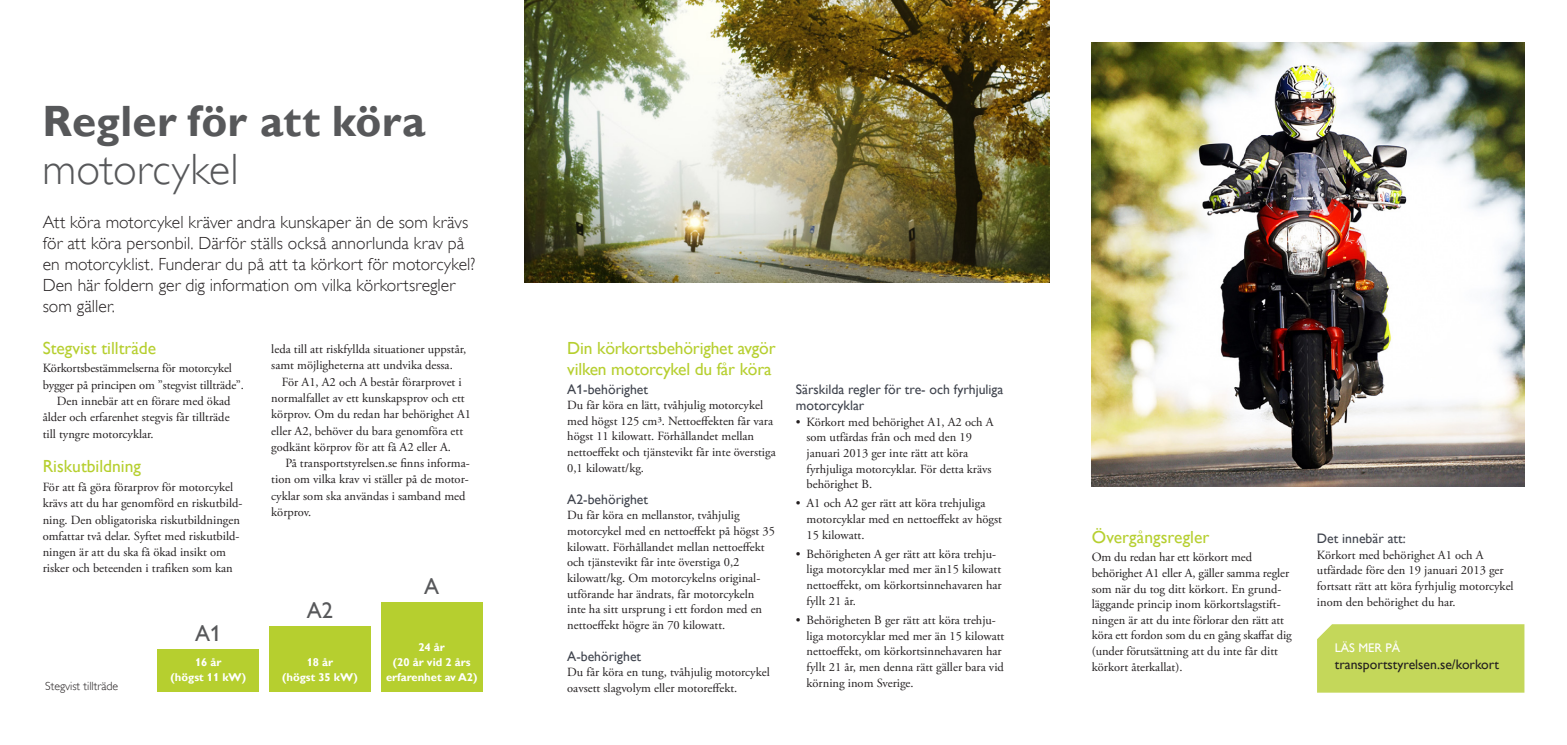
<style>
.page{position:relative;width:1567px;height:745px;background:#fff}
.page>*{position:absolute;margin:0;border:0;box-sizing:border-box;transform-origin:0 0}
.t1{font:700 43.75px "Gill Alt One";letter-spacing:.005em;color:#57585a}
.t2{font:300 43.75px "Gill Alt One";letter-spacing:.005em;color:#57585a}
.t3{font:22.5px "Gill Alt One";color:#57585a}
.t4{font:300 17.5px/21px "Gill Alt One";letter-spacing:.005em;color:#231f20}
.t5{font:17.5px/21px "Gill Alt One";letter-spacing:-.01em;color:#b6cf2f}
.t6{font:13.75px/16.2px "Gill Alt One";color:#40444e}
.t7{font:13.75px "Gill Alt One";color:#231f20}
.t8{font:12.5px/15.6px "Adobe Garamond Pro";color:#231f20}
.t9{font:12.5px "Gill Alt One";color:#fff}
.t10{font:300 11.88px "Gill Alt One";color:#231f20}
.t11{font:700 11.25px/15px "Gill Alt One";color:#fff;text-align:center}
</style>
<div class="page">
<img style="left:524px;top:0;width:525px;height:282px">
<div style="left:158px;top:648px;width:101px;height:43px;background:#b6cf2f"></div>
<div style="left:269px;top:625px;width:101px;height:66px;background:#b6cf2f"></div>
<div style="left:381px;top:601px;width:101px;height:90px;background:#b6cf2f"></div>
<img style="left:1091px;top:43px;width:433px;height:442px">
<div style="left:1317px;top:624px;width:207px;height:68px;background:#c4d75a"></div>
<h1 class="t1" style="left:43px;top:96px;width:384px">Regler för att köra</h1>
<h1 class="t2" style="left:43px;top:143px;width:198px">motorcykel</h1>
<p class="t4" style="left:43px;top:211px;width:434px">Att köra motorcykel kräver andra kunskaper än de som krävs för att köra personbil. Därför ställs också annorlunda krav på en motorcyklist. Funderar du på att ta körkort för motorcykel?<br>Den här foldern ger dig information om vilka körkortsregler som gäller.</p>
<h3 class="t5" style="left:43px;top:337px;width:115px">Stegvist tillträde</h3>
<p class="t8" style="left:43px;top:361px;width:191px">Körkortsbestämmelserna för motorcykel</p>
<p class="t8" style="left:43px;top:377px;width:203px">bygger på principen om ”stegvist tillträde”.</p>
<p class="t8" style="left:57px;top:393px;width:175px">Den innebär att en förare med ökad</p>
<p class="t8" style="left:43px;top:409px;width:188px">ålder och erfarenhet stegvis får tillträde</p>
<p class="t8" style="left:43px;top:426px;width:112px">till tyngre motorcyklar.</p>
<h3 class="t5" style="left:43px;top:455px;width:100px">Riskutbildning</h3>
<p class="t8" style="left:43px;top:479px;width:201px;line-height:16.2px">För att få göra förarprov för motorcykel krävs att du har genomförd en riskutbild&shy;ning. Den obligatoriska riskutbildningen omfattar två delar. Syftet med riskutbild&shy;ningen är att du ska få ökad insikt om risker och beteenden i trafiken som kan</p>
<p class="t10" style="left:45px;top:679px;width:74px">Stegvist tillträde</p>
<h2 class="t3" style="left:195px;top:620px;width:28px">A1</h2>
<p class="t11" style="left:171px;top:654px;width:77px">16 år<br>(högst 11 kW)</p>
<p class="t8" style="left:271px;top:341px;width:196px;line-height:16.2px">leda till att riskfyllda situationer uppstår, samt möjligheterna att undvika dessa.</p>
<p class="t8" style="left:271px;top:374px;width:201px;line-height:16.2px;text-indent:11px">För A1, A2 och A består förarprovet i normalfallet av ett kunskapsprov och ett körprov. Om du redan har behörighet A1 eller A2, behöver du bara genomföra ett godkänt körprov för att få A2 eller A.</p>
<p class="t8" style="left:271px;top:455px;width:200px;line-height:16.2px;text-indent:14px">På transportstyrelsen.se finns informa&shy;tion om vilka krav vi ställer på de motor&shy;cyklar som ska användas i samband med körprov.</p>
<h2 class="t3" style="left:307px;top:597px;width:28px">A2</h2>
<p class="t11" style="left:282px;top:654px;width:77px">18 år<br>(högst 35 kW)</p>
<h2 class="t3" style="left:424px;top:573px;width:17px">A</h2>
<p class="t11" style="left:386px;top:639px;width:93px">24 år<br>(20 år vid 2 års erfarenhet av A2)</p>
<h3 class="t5" style="left:567px;top:337px;width:210px">Din körkortsbehörighet avgör vilken motorcykel du får köra</h3>
<p class="t6" style="left:567px;top:380px;width:82px">A1-behörighet</p>
<p class="t8" style="left:567px;top:397px;width:210px">Du får köra en lätt, tvåhjulig motorcykel med högst 125 cm3. Nettoeffekten får vara högst 11 kilowatt. Förhållandet mellan nettoeffekt och tjänstevikt får inte överstiga 0,1 kilowatt/kg.</p>
<p class="t6" style="left:567px;top:490px;width:82px">A2-behörighet</p>
<p class="t8" style="left:567px;top:507px;width:209px">Du får köra en mellanstor, tvåhjulig motorcykel med en nettoeffekt på högst 35 kilowatt. Förhållandet mellan nettoeffekt och tjänstevikt får inte överstiga 0,2 kilowatt/kg. Om motorcykelns original&shy;utförande har ändrats, får motorcykeln inte ha sitt ursprung i ett fordon med en nettoeffekt högre än 70 kilowatt.</p>
<p class="t6" style="left:567px;top:647px;width:75px">A-behörighet</p>
<p class="t8" style="left:567px;top:664px;width:204px">Du får köra en tung, tvåhjulig motorcykel oavsett slagvolym eller motoreffekt.</p>
<p class="t6" style="left:795px;top:380px;width:209px">Särskilda regler för tre- och fyrhjuliga motorcyklar</p>
<p class="t8" style="left:806px;top:414px;width:188px;text-indent:-11px">• Körkort med behörighet A1, A2 och A som utfärdas från och med den 19 januari 2013 ger inte rätt att köra fyrhjuliga motorcyklar. För detta krävs behörighet B.</p>
<p class="t8" style="left:806px;top:495px;width:197px;text-indent:-11px">• A1 och A2 ger rätt att köra trehjuliga motorcyklar med en nettoeffekt av högst<br>15 kilowatt.</p>
<p class="t8" style="left:806px;top:546px;width:197px;text-indent:-11px">• Behörigheten A ger rätt att köra trehju&shy;liga motorcyklar med mer än15 kilowatt nettoeffekt, om körkortsinnehavaren har fyllt 21 år.</p>
<p class="t8" style="left:806px;top:612px;width:199px;text-indent:-11px">• Behörigheten B ger rätt att köra trehju&shy;liga motorcyklar med mer än 15 kilowatt nettoeffekt, om körkortsinnehavaren har fyllt 21 år, men denna rätt gäller bara vid körning inom Sverige.</p>
<h3 class="t5" style="left:1091px;top:526px;width:119px">Övergångsregler</h3>
<p class="t8" style="left:1091px;top:549px;width:201px">Om du redan har ett körkort med behörighet A1 eller A, gäller samma regler som när du tog ditt körkort. En grund&shy;läggande princip inom körkortslagstift&shy;ningen är att du inte förlorar den rätt att köra ett fordon som du en gång skaffat dig (under förutsättning att du inte får ditt körkort återkallat).</p>
<p class="t6" style="left:1316px;top:529px;width:90px">Det innebär att:</p>
<p class="t8" style="left:1316px;top:547px;width:198px">Körkort med behörighet A1 och A utfärdade före den 19 januari 2013 ger fortsatt rätt att köra fyrhjulig motorcykel inom den behörighet du har.</p>
<p class="t9" style="left:1334px;top:640px;width:67px">LÄS MER PÅ</p>
<p class="t7" style="left:1334px;top:655px;width:166px">transportstyrelsen.se/korkort</p>
</div>
